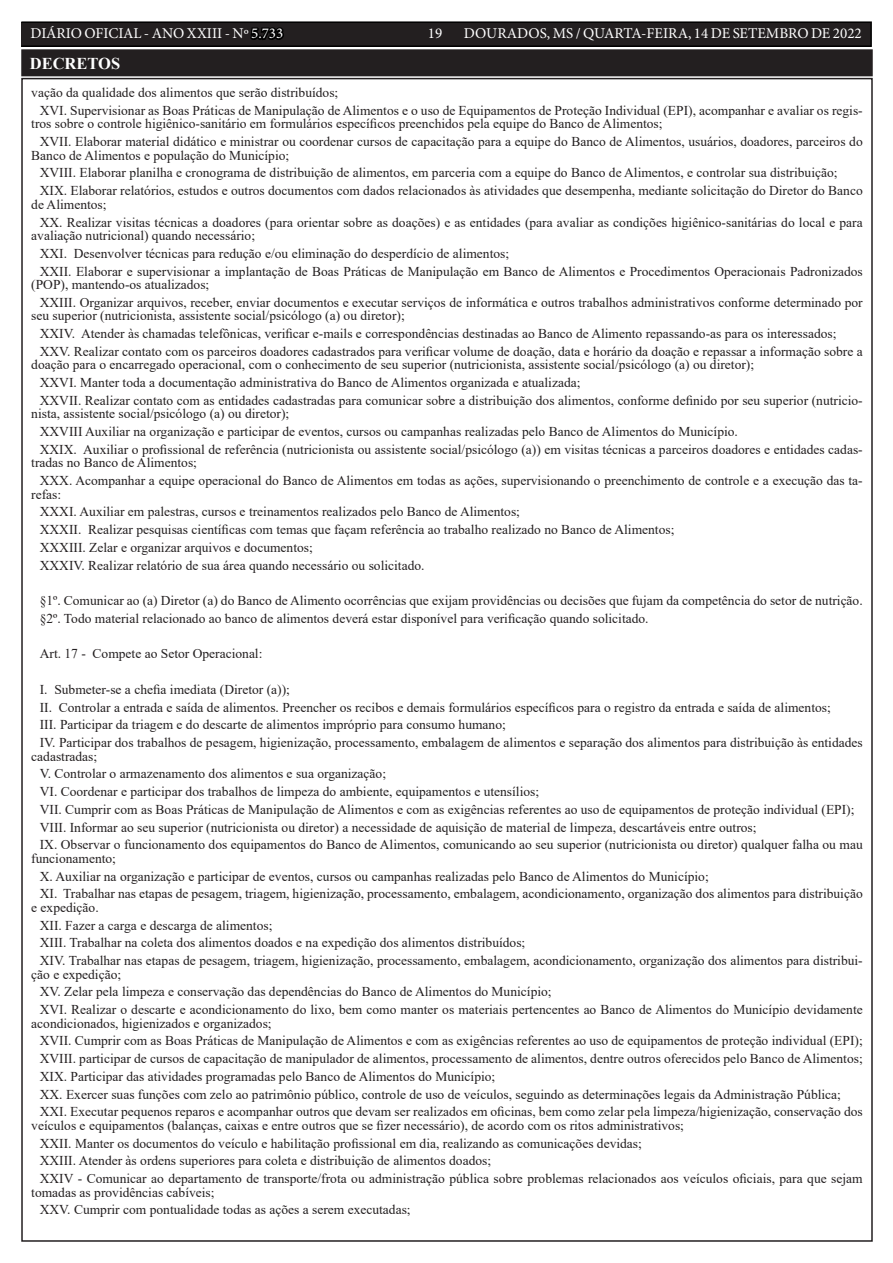
<style>
.page{position:relative;width:893px;height:1263px;background:#fff}
.page>*{position:absolute;margin:0;border:0;box-sizing:border-box;transform-origin:0 0}
.TEXTO{font:700 16.5px "Times New Roman";color:#fff}
.t1{font:15px "Minion Pro";color:#fff}
.TEXTO-2{font:13.5px/13.5px "Times New Roman";color:#231f20}
.s1{color:#000}
</style>
<div class="page">
<div style="left:21px;top:22px;width:850px;height:24px;background:#231f20"></div>
<div style="left:21px;top:21px;width:851px;height:26px;border:2px solid #000"></div>
<div style="left:23px;top:51px;width:848px;height:23px;background:#231f20"></div>
<div style="left:21px;top:49px;width:852px;height:27px;border:4px solid #231f20"></div>
<p class="t1" style="left:31px;top:24px;width:254px">DIÁRIO OFICIAL - ANO XXIII - Nº <span class="s1">5.733</span></p>
<p class="t1" style="left:428px;top:24px;width:16px">19</p>
<p class="t1" style="left:464px;top:24px;width:399px">DOURADOS, MS / QUARTA-FEIRA, 14 DE SETEMBRO DE 2022</p>
<p class="TEXTO" style="left:30px;top:52px;width:92px">DECRETOS</p>
<p class="TEXTO-2" style="left:31px;top:86px;width:309px">vação da qualidade dos alimentos que serão distribuídos;</p>
<p class="TEXTO-2" style="left:31px;top:103px;width:833px;text-indent:9px">XVI. Supervisionar as Boas Práticas de Manipulação de Alimentos e o uso de Equipamentos de Proteção Individual (EPI), acompanhar e avaliar os regis&shy;tros sobre o controle higiênico-sanitário em formulários específicos preenchidos pela equipe do Banco de Alimentos;</p>
<p class="TEXTO-2" style="left:31px;top:135px;width:833px;text-indent:9px">XVII. Elaborar material didático e ministrar ou coordenar cursos de capacitação para a equipe do Banco de Alimentos, usuários, doadores, parceiros do<br>Banco de Alimentos e população do Município;</p>
<p class="TEXTO-2" style="left:40px;top:166px;width:799px">XVIII. Elaborar planilha e cronograma de distribuição de alimentos, em parceria com a equipe do Banco de Alimentos, e controlar sua distribuição;</p>
<p class="TEXTO-2" style="left:31px;top:184px;width:833px;text-indent:9px">XIX. Elaborar relatórios, estudos e outros documentos com dados relacionados às atividades que desempenha, mediante solicitação do Diretor do Banco de Alimentos;</p>
<p class="TEXTO-2" style="left:31px;top:215px;width:833px;text-indent:9px">XX. Realizar visitas técnicas a doadores (para orientar sobre as doações) e as entidades (para avaliar as condições higiênico-sanitárias do local e para avaliação nutricional) quando necessário;</p>
<p class="TEXTO-2" style="left:40px;top:246px;width:471px">XXI. Desenvolver técnicas para redução e/ou eliminação do desperdício de alimentos;</p>
<p class="TEXTO-2" style="left:31px;top:264px;width:833px;text-indent:9px">XXII. Elaborar e supervisionar a implantação de Boas Práticas de Manipulação em Banco de Alimentos e Procedimentos Operacionais Padronizados (POP), mantendo-os atualizados;</p>
<p class="TEXTO-2" style="left:31px;top:295px;width:833px;text-indent:9px">XXIII. Organizar arquivos, receber, enviar documentos e executar serviços de informática e outros trabalhos administrativos conforme determinado por seu superior (nutricionista, assistente social/psicólogo (a) ou diretor);</p>
<p class="TEXTO-2" style="left:40px;top:326px;width:798px">XXIV. Atender às chamadas telefônicas, verificar e-mails e correspondências destinadas ao Banco de Alimento repassando-as para os interessados;</p>
<p class="TEXTO-2" style="left:31px;top:344px;width:833px;text-indent:9px">XXV. Realizar contato com os parceiros doadores cadastrados para verificar volume de doação, data e horário da doação e repassar a informação sobre a doação para o encarregado operacional, com o conhecimento de seu superior (nutricionista, assistente social/psicólogo (a) ou diretor);</p>
<p class="TEXTO-2" style="left:40px;top:375px;width:542px">XXVI. Manter toda a documentação administrativa do Banco de Alimentos organizada e atualizada;</p>
<p class="TEXTO-2" style="left:31px;top:393px;width:833px;text-indent:9px">XXVII. Realizar contato com as entidades cadastradas para comunicar sobre a distribuição dos alimentos, conforme definido por seu superior (nutricio&shy;nista, assistente social/psicólogo (a) ou diretor);</p>
<p class="TEXTO-2" style="left:40px;top:424px;width:700px">XXVIII Auxiliar na organização e participar de eventos, cursos ou campanhas realizadas pelo Banco de Alimentos do Município.</p>
<p class="TEXTO-2" style="left:31px;top:442px;width:833px;text-indent:9px">XXIX. Auxiliar o profissional de referência (nutricionista ou assistente social/psicólogo (a)) em visitas técnicas a parceiros doadores e entidades cadas&shy;tradas no Banco de Alimentos;</p>
<p class="TEXTO-2" style="left:31px;top:473px;width:833px;text-indent:9px">XXX. Acompanhar a equipe operacional do Banco de Alimentos em todas as ações, supervisionando o preenchimento de controle e a execução das ta&shy;refas:</p>
<p class="TEXTO-2" style="left:40px;top:505px;width:482px">XXXI. Auxiliar em palestras, cursos e treinamentos realizados pelo Banco de Alimentos;</p>
<p class="TEXTO-2" style="left:40px;top:522px;width:636px">XXXII. Realizar pesquisas científicas com temas que façam referência ao trabalho realizado no Banco de Alimentos;</p>
<p class="TEXTO-2" style="left:40px;top:540px;width:275px">XXXIII. Zelar e organizar arquivos e documentos;</p>
<p class="TEXTO-2" style="left:40px;top:558px;width:386px">XXXIV. Realizar relatório de sua área quando necessário ou solicitado.</p>
<p class="TEXTO-2" style="left:40px;top:593px;width:824px">§1º. Comunicar ao (a) Diretor (a) do Banco de Alimento ocorrências que exijam providências ou decisões que fujam da competência do setor de nutrição.</p>
<p class="TEXTO-2" style="left:40px;top:611px;width:610px">§2º. Todo material relacionado ao banco de alimentos deverá estar disponível para verificação quando solicitado.</p>
<p class="TEXTO-2" style="left:40px;top:647px;width:224px">Art. 17 - Compete ao Setor Operacional:</p>
<p class="TEXTO-2" style="left:40px;top:682px;width:252px">I. Submeter-se a chefia imediata (Diretor (a));</p>
<p class="TEXTO-2" style="left:40px;top:700px;width:793px">II. Controlar a entrada e saída de alimentos. Preencher os recibos e demais formulários específicos para o registro da entrada e saída de alimentos;</p>
<p class="TEXTO-2" style="left:40px;top:718px;width:468px">III. Participar da triagem e do descarte de alimentos impróprio para consumo humano;</p>
<p class="TEXTO-2" style="left:31px;top:735px;width:833px;text-indent:9px">IV. Participar dos trabalhos de pesagem, higienização, processamento, embalagem de alimentos e separação dos alimentos para distribuição às entidades cadastradas;</p>
<p class="TEXTO-2" style="left:40px;top:767px;width:348px">V. Controlar o armazenamento dos alimentos e sua organização;</p>
<p class="TEXTO-2" style="left:40px;top:784px;width:501px">VI. Coordenar e participar dos trabalhos de limpeza do ambiente, equipamentos e utensílios;</p>
<p class="TEXTO-2" style="left:40px;top:802px;width:816px">VII. Cumprir com as Boas Práticas de Manipulação de Alimentos e com as exigências referentes ao uso de equipamentos de proteção individual (EPI);</p>
<p class="TEXTO-2" style="left:40px;top:820px;width:718px">VIII. Informar ao seu superior (nutricionista ou diretor) a necessidade de aquisição de material de limpeza, descartáveis entre outros;</p>
<p class="TEXTO-2" style="left:31px;top:838px;width:833px;text-indent:9px">IX. Observar o funcionamento dos equipamentos do Banco de Alimentos, comunicando ao seu superior (nutricionista ou diretor) qualquer falha ou mau funcionamento;</p>
<p class="TEXTO-2" style="left:40px;top:869px;width:670px">X. Auxiliar na organização e participar de eventos, cursos ou campanhas realizadas pelo Banco de Alimentos do Município;</p>
<p class="TEXTO-2" style="left:31px;top:887px;width:833px;text-indent:9px">XI. Trabalhar nas etapas de pesagem, triagem, higienização, processamento, embalagem, acondicionamento, organização dos alimentos para distribuição e expedição.</p>
<p class="TEXTO-2" style="left:40px;top:918px;width:234px">XII. Fazer a carga e descarga de alimentos;</p>
<p class="TEXTO-2" style="left:40px;top:936px;width:487px">XIII. Trabalhar na coleta dos alimentos doados e na expedição dos alimentos distribuídos;</p>
<p class="TEXTO-2" style="left:31px;top:953px;width:833px;text-indent:9px">XIV. Trabalhar nas etapas de pesagem, triagem, higienização, processamento, embalagem, acondicionamento, organização dos alimentos para distribui&shy;ção e expedição;</p>
<p class="TEXTO-2" style="left:40px;top:985px;width:513px">XV. Zelar pela limpeza e conservação das dependências do Banco de Alimentos do Município;</p>
<p class="TEXTO-2" style="left:31px;top:1002px;width:833px;text-indent:9px">XVI. Realizar o descarte e acondicionamento do lixo, bem como manter os materiais pertencentes ao Banco de Alimentos do Município devidamente acondicionados, higienizados e organizados;</p>
<p class="TEXTO-2" style="left:40px;top:1034px;width:824px">XVII. Cumprir com as Boas Práticas de Manipulação de Alimentos e com as exigências referentes ao uso de equipamentos de proteção individual (EPI);</p>
<p class="TEXTO-2" style="left:40px;top:1051px;width:824px">XVIII. participar de cursos de capacitação de manipulador de alimentos, processamento de alimentos, dentre outros oferecidos pelo Banco de Alimentos;</p>
<p class="TEXTO-2" style="left:40px;top:1069px;width:457px">XIX. Participar das atividades programadas pelo Banco de Alimentos do Município;</p>
<p class="TEXTO-2" style="left:40px;top:1087px;width:803px">XX. Exercer suas funções com zelo ao patrimônio público, controle de uso de veículos, seguindo as determinações legais da Administração Pública;</p>
<p class="TEXTO-2" style="left:31px;top:1105px;width:833px;text-indent:9px">XXI. Executar pequenos reparos e acompanhar outros que devam ser realizados em oficinas, bem como zelar pela limpeza/higienização, conservação dos veículos e equipamentos (balanças, caixas e entre outros que se fizer necessário), de acordo com os ritos administrativos;</p>
<p class="TEXTO-2" style="left:40px;top:1136px;width:604px">XXII. Manter os documentos do veículo e habilitação profissional em dia, realizando as comunicações devidas;</p>
<p class="TEXTO-2" style="left:40px;top:1154px;width:453px">XXIII. Atender às ordens superiores para coleta e distribuição de alimentos doados;</p>
<p class="TEXTO-2" style="left:31px;top:1171px;width:833px;text-indent:9px">XXIV - Comunicar ao departamento de transporte/frota ou administração pública sobre problemas relacionados aos veículos oficiais, para que sejam tomadas as providências cabíveis;</p>
<p class="TEXTO-2" style="left:40px;top:1203px;width:372px">XXV. Cumprir com pontualidade todas as ações a serem executadas;</p>
</div>
